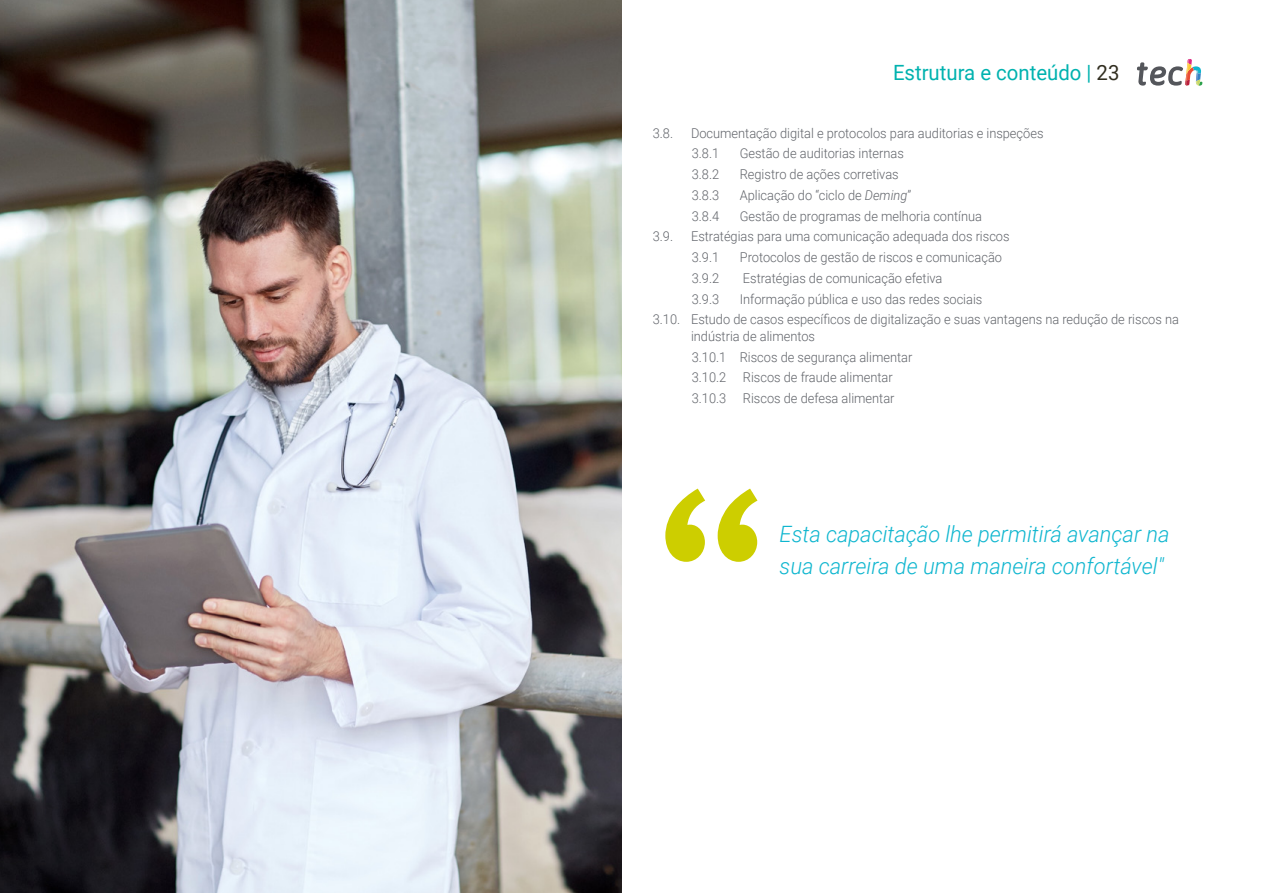
<style>
.page{position:relative;width:1263px;height:893px;background:#fff}
.page>*{position:absolute;margin:0;border:0;box-sizing:border-box;transform-origin:0 0}
.t1{font:italic 300 22.5px/31.5px "Roboto";color:#0fb6cf}
.t2{font:21px "Roboto";color:#00b2af}
.t3{font:300 13.5px/20.7px "Roboto";color:#61646a;scale:.95 1}
.s1{color:#312e20}
.s2{font-style:italic}
</style>
<div class="page">
<svg style="left:665px;top:489px;width:92px;height:73px"></svg>
<img style="left:0;top:0;width:622px;height:893px">
<svg style="left:1137px;top:59px;width:65px;height:27px"></svg>
<h2 class="t2" style="left:893px;top:57px;width:228px">Estrutura e conteúdo | <span class="s1">23</span></h2>
<p class="t3" style="left:653px;top:122px;width:23px">3.8.</p>
<p class="t3" style="left:691px;top:122px;width:373px">Documentação digital e protocolos para auditorias e inspeções<br>3.8.1</p>
<p class="t3" style="left:740px;top:143px;width:174px">Gestão de auditorias internas</p>
<p class="t3" style="left:692px;top:164px;width:30px">3.8.2</p>
<p class="t3" style="left:740px;top:164px;width:169px">Registro de ações corretivas</p>
<p class="t3" style="left:692px;top:184px;width:30px">3.8.3</p>
<p class="t3" style="left:740px;top:184px;width:182px">Aplicação do “ciclo de <span class="s2">Deming</span>”</p>
<p class="t3" style="left:692px;top:205px;width:30px">3.8.4</p>
<p class="t3" style="left:740px;top:205px;width:257px">Gestão de programas de melhoria contínua</p>
<p class="t3" style="left:653px;top:226px;width:23px">3.9.</p>
<p class="t3" style="left:691px;top:226px;width:337px">Estratégias para uma comunicação adequada dos riscos<br>3.9.1</p>
<p class="t3" style="left:740px;top:247px;width:278px">Protocolos de gestão de riscos e comunicação</p>
<p class="t3" style="left:692px;top:267px;width:30px">3.9.2</p>
<p class="t3" style="left:743px;top:267px;width:212px">Estratégias de comunicação efetiva</p>
<p class="t3" style="left:692px;top:288px;width:30px">3.9.3</p>
<p class="t3" style="left:653px;top:288px;width:555px;text-indent:87px">Informação pública e uso das redes sociais<br>3.10. Estudo de casos específicos de digitalização e suas vantagens na redução de riscos na</p>
<p class="t3" style="left:691px;top:325px;width:234px">indústria de alimentos<br>3.10.1 Riscos de segurança alimentar<br>3.10.2 Riscos de fraude alimentar<br>3.10.3 Riscos de defesa alimentar</p>
<h1 class="t1" style="left:780px;top:518px;width:391px">Esta capacitação lhe permitirá avançar na sua carreira de uma maneira confortável"</h1>
</div>
